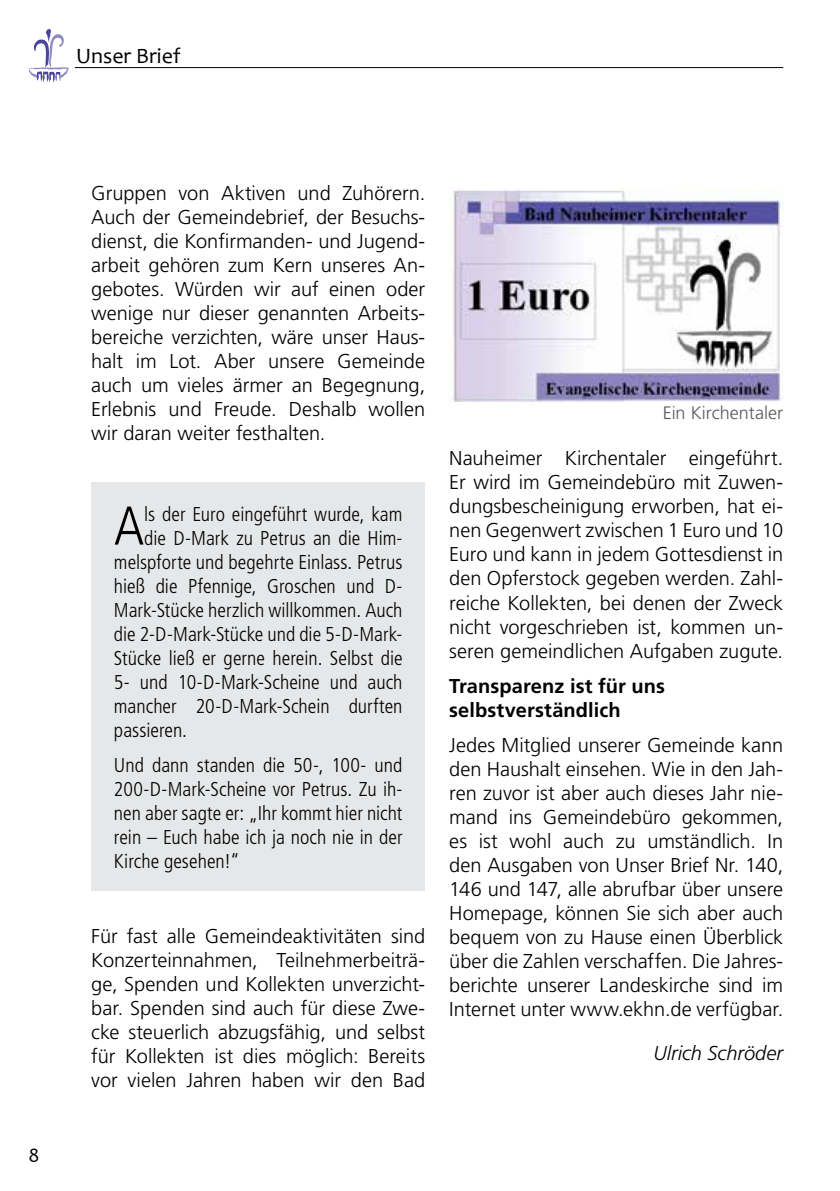
<style>
.page{position:relative;width:840px;height:1191px;background:#fff}
.page>*{position:absolute;margin:0;border:0;box-sizing:border-box;transform-origin:0 0}
.t1{font:300 condensed 54.4px "Frutiger LT Std";color:#000}
.t2{font:22px "Candara";color:#000}
.t3{font:300 20px/24px "Frutiger LT Std";color:#000;text-align:justify}
.t4{font:300 condensed 20px/24px "Frutiger LT Std";color:#000;text-align:justify}
.t5{font:700 20px/24px "Frutiger LT Std";letter-spacing:.005em;color:#000}
.t6{font:italic 300 20px "Frutiger LT Std";color:#000}
.t7{font:20px "Candara";color:#000}
.t8{font:300 18px "Frutiger LT Std";color:#58595b}
</style>
<div class="page">
<svg style="left:28px;top:29px;width:41px;height:54px"></svg>
<hr style="left:75px;top:67px;width:707px;height:1px;background:#000">
<img style="left:449px;top:189px;width:333px;height:212px">
<div style="left:91px;top:483px;width:334px;height:408px;background:#e6e7e8"></div>
<p class="t2" style="left:76px;top:42px;width:106px">Unser Brief</p>
<p class="t7" style="left:28px;top:1143px;width:12px">8</p>
<p class="t3" style="left:91px;top:181px;width:335px">Gruppen von Aktiven und Zuhörern.<br>Auch der Gemeindebrief, der Besuchs&shy;dienst, die Konfirmanden- und Jugend&shy;arbeit gehören zum Kern unseres An&shy;gebotes. Würden wir auf einen oder wenige nur dieser genannten Arbeits&shy;bereiche verzichten, wäre unser Haus&shy;halt im Lot. Aber unsere Gemeinde auch um vieles ärmer an Begegnung, Erlebnis und Freude. Deshalb wollen wir daran weiter festhalten.</p>
<h1 class="t1" style="left:114px;top:495px;width:32px">A</h1>
<p class="t4" style="left:144px;top:502px;width:260px">ls der Euro eingeführt wurde, kam</p>
<p class="t4" style="left:144px;top:526px;width:260px">die D-Mark zu Petrus an die Him-</p>
<p class="t4" style="left:114px;top:550px;width:290px">melspforte und begehrte Einlass. Petrus</p>
<p class="t4" style="left:114px;top:574px;width:290px">hieß die Pfennige, Groschen und D-</p>
<p class="t4" style="left:114px;top:598px;width:290px">Mark-Stücke herzlich willkommen. Auch</p>
<p class="t4" style="left:114px;top:622px;width:290px">die 2-D-Mark-Stücke und die 5-D-Mark-</p>
<p class="t4" style="left:114px;top:646px;width:290px">Stücke ließ er gerne herein. Selbst die</p>
<p class="t4" style="left:114px;top:670px;width:290px">5- und 10-D-Mark-Scheine und auch</p>
<p class="t4" style="left:114px;top:694px;width:290px">mancher 20-D-Mark-Schein durften</p>
<p class="t4" style="left:114px;top:718px;width:75px">passieren.</p>
<p class="t4" style="left:114px;top:753px;width:290px">Und dann standen die 50-, 100- und 200-D-Mark-Scheine vor Petrus. Zu ih&shy;nen aber sagte er: „Ihr kommt hier nicht rein – Euch habe ich ja noch nie in der Kirche gesehen!“</p>
<p class="t3" style="left:91px;top:924px;width:335px">Für fast alle Gemeindeaktivitäten sind Konzerteinnahmen, Teilnehmerbeiträ&shy;ge, Spenden und Kollekten unverzicht&shy;bar. Spenden sind auch für diese Zwe&shy;cke steuerlich abzugsfähig, und selbst für Kollekten ist dies möglich: Bereits vor vielen Jahren haben wir den Bad</p>
<p class="t8" style="left:662px;top:402px;width:122px">Ein Kirchentaler</p>
<p class="t3" style="left:449px;top:447px;width:335px">Nauheimer Kirchentaler eingeführt.<br>Er wird im Gemeindebüro mit Zuwen&shy;dungsbescheinigung erworben, hat ei&shy;nen Gegenwert zwischen 1 Euro und 10<br>Euro und kann in jedem Gottesdienst in den Opferstock gegeben werden. Zahl&shy;reiche Kollekten, bei denen der Zweck nicht vorgeschrieben ist, kommen un&shy;seren gemeindlichen Aufgaben zugute.</p>
<p class="t5" style="left:449px;top:674px;width:217px">Transparenz ist für uns selbstverständlich</p>
<p class="t3" style="left:449px;top:733px;width:335px">Jedes Mitglied unserer Gemeinde kann den Haushalt einsehen. Wie in den Jah&shy;ren zuvor ist aber auch dieses Jahr nie&shy;mand ins Gemeindebüro gekommen, es ist wohl auch zu umständlich. In den Ausgaben von Unser Brief Nr. 140, 146 und 147, alle abrufbar über unsere Homepage, können Sie sich aber auch bequem von zu Hause einen Überblick über die Zahlen verschaffen. Die Jahres&shy;berichte unserer Landeskirche sind im Internet unter www.ekhn.de verfügbar.</p>
<p class="t6" style="left:653px;top:1041px;width:131px">Ulrich Schröder</p>
</div>
